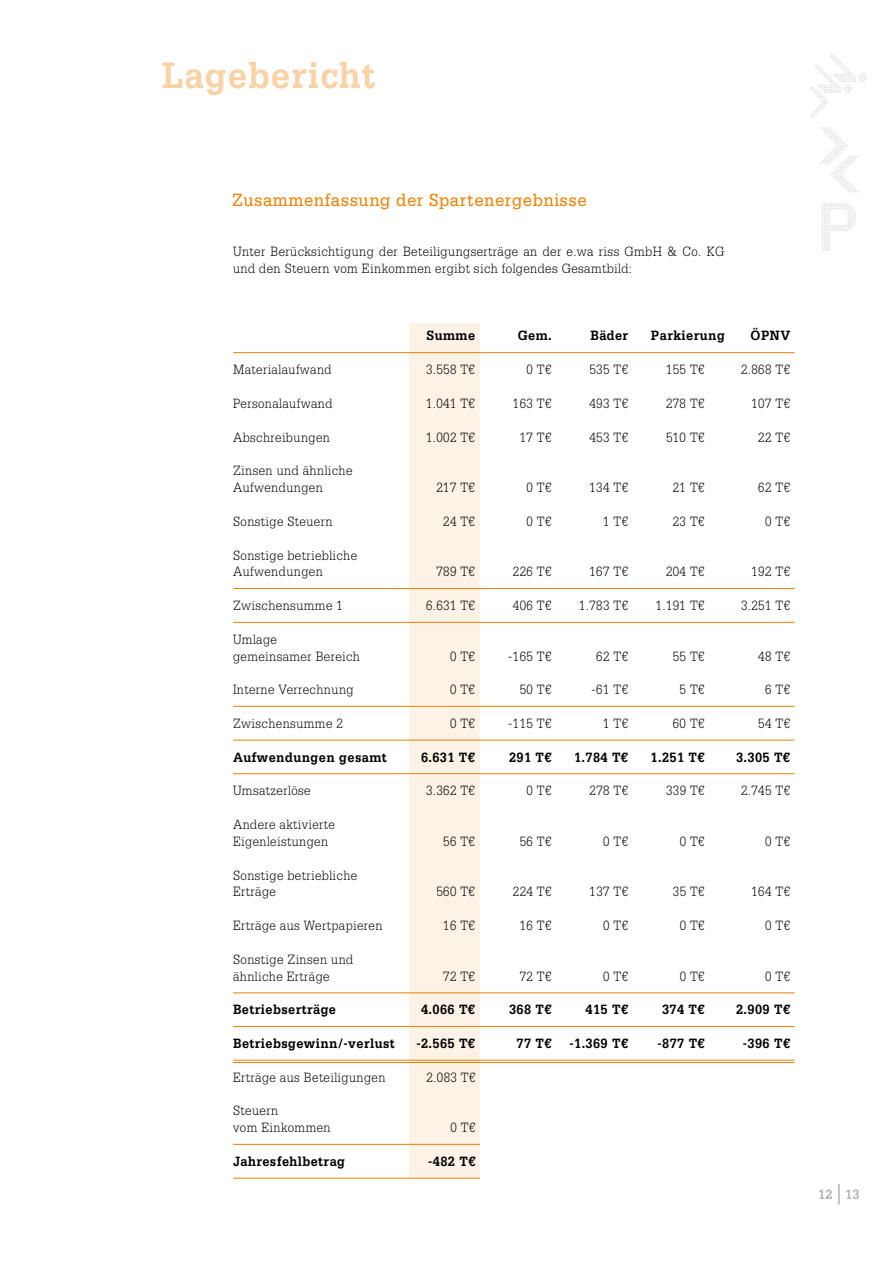
<style>
.page{position:relative;width:893px;height:1263px;background:#fff}
.page>*{position:absolute;margin:0;border:0;box-sizing:border-box;transform-origin:0 0}
.t1{font:700 39px "Serifa LT";letter-spacing:.03em;color:#f9d2a6;scale:.9 1}
.t2{font:18.75px "Serifa LT";letter-spacing:.03em;color:#ee7f00;scale:.9 1}
.t3{font:300 14.25px/16.8px "Serifa LT";letter-spacing:.03em;color:#000;scale:.9 1}
.t4{font:700 14.25px "Serifa LT";letter-spacing:.03em;color:#000;scale:.9 1}
.t5{font:700 14.25px "Serifa LT";color:#b1b3b4;scale:.9 1}
</style>
<div class="page">
<div style="left:410px;top:324px;width:70px;height:854px;background:#fdf2e6"></div>
<hr style="left:233px;top:1144px;width:247px;height:1px;background:#ee7f00">
<hr style="left:233px;top:1178px;width:247px;height:1px;background:#ee7f00">
<hr style="left:233px;top:352px;width:561px;height:1px;background:#ee7f00">
<hr style="left:233px;top:588px;width:561px;height:1px;background:#ee7f00">
<hr style="left:233px;top:706px;width:561px;height:1px;background:#ee7f00">
<hr style="left:233px;top:773px;width:561px;height:1px;background:#ee7f00">
<hr style="left:233px;top:622px;width:561px;height:1px;background:#ee7f00">
<hr style="left:233px;top:740px;width:561px;height:1px;background:#ee7f00">
<hr style="left:233px;top:992px;width:561px;height:1px;background:#ee7f00">
<hr style="left:233px;top:1026px;width:561px;height:1px;background:#ee7f00">
<hr style="left:233px;top:1060px;width:561px;height:1px;background:#ee7f00">
<hr style="left:233px;top:1062px;width:561px;height:1px;background:#ee7f00">
<svg style="left:821px;top:203px;width:35px;height:48px"></svg>
<svg style="left:811px;top:54px;width:56px;height:63px"></svg>
<svg style="left:820px;top:127px;width:39px;height:65px"></svg>
<hr style="left:838px;top:1184px;width:2px;height:20px;background:#b1b3b4">
<p class="t1" style="left:162px;top:52px;width:239px">Lagebericht</p>
<p class="t2" style="left:232px;top:189px;width:395px">Zusammenfassung der Spartenergebnisse</p>
<p class="t3" style="left:233px;top:243px;width:547px">Unter Berücksichtigung der Beteiligungserträge an der e.wa riss GmbH &amp; Co. KG und den Steuern vom Einkommen ergibt sich folgendes Gesamtbild:</p>
<p class="t4" style="left:427px;top:327px;width:55px">Summe</p>
<p class="t4" style="left:518px;top:327px;width:39px">Gem.</p>
<p class="t4" style="left:590px;top:327px;width:44px">Bäder</p>
<p class="t4" style="left:651px;top:327px;width:84px">Parkierung</p>
<p class="t4" style="left:751px;top:327px;width:46px">ÖPNV</p>
<p class="t3" style="left:233px;top:361px;width:111px">Materialaufwand</p>
<p class="t3" style="left:426px;top:361px;width:56px">3.558 T€</p>
<p class="t3" style="left:527px;top:361px;width:29px">0 T€</p>
<p class="t3" style="left:589px;top:361px;width:44px">535 T€</p>
<p class="t3" style="left:666px;top:361px;width:44px">155 T€</p>
<p class="t3" style="left:741px;top:361px;width:56px">2.868 T€</p>
<p class="t3" style="left:233px;top:395px;width:112px">Personalaufwand</p>
<p class="t3" style="left:426px;top:395px;width:56px">1.041 T€</p>
<p class="t3" style="left:513px;top:395px;width:44px">163 T€</p>
<p class="t3" style="left:589px;top:395px;width:44px">493 T€</p>
<p class="t3" style="left:666px;top:395px;width:44px">278 T€</p>
<p class="t3" style="left:751px;top:395px;width:44px">107 T€</p>
<p class="t3" style="left:233px;top:429px;width:109px">Abschreibungen</p>
<p class="t3" style="left:426px;top:429px;width:56px">1.002 T€</p>
<p class="t3" style="left:520px;top:429px;width:37px">17 T€</p>
<p class="t3" style="left:589px;top:429px;width:44px">453 T€</p>
<p class="t3" style="left:666px;top:429px;width:44px">510 T€</p>
<p class="t3" style="left:758px;top:429px;width:37px">22 T€</p>
<p class="t3" style="left:233px;top:462px;width:134px">Zinsen und ähnliche<br>Aufwendungen</p>
<p class="t3" style="left:436px;top:479px;width:44px">217 T€</p>
<p class="t3" style="left:527px;top:479px;width:29px">0 T€</p>
<p class="t3" style="left:589px;top:479px;width:44px">134 T€</p>
<p class="t3" style="left:673px;top:479px;width:37px">21 T€</p>
<p class="t3" style="left:758px;top:479px;width:37px">62 T€</p>
<p class="t3" style="left:233px;top:513px;width:112px">Sonstige Steuern</p>
<p class="t3" style="left:443px;top:513px;width:37px">24 T€</p>
<p class="t3" style="left:527px;top:513px;width:29px">0 T€</p>
<p class="t3" style="left:603px;top:513px;width:29px">1 T€</p>
<p class="t3" style="left:673px;top:513px;width:37px">23 T€</p>
<p class="t3" style="left:765px;top:513px;width:29px">0 T€</p>
<p class="t3" style="left:233px;top:547px;width:140px">Sonstige betriebliche<br>Aufwendungen</p>
<p class="t3" style="left:436px;top:563px;width:44px">789 T€</p>
<p class="t3" style="left:513px;top:563px;width:44px">226 T€</p>
<p class="t3" style="left:589px;top:563px;width:44px">167 T€</p>
<p class="t3" style="left:666px;top:563px;width:44px">204 T€</p>
<p class="t3" style="left:751px;top:563px;width:44px">192 T€</p>
<p class="t3" style="left:233px;top:597px;width:123px">Zwischensumme 1</p>
<p class="t3" style="left:426px;top:597px;width:56px">6.631 T€</p>
<p class="t3" style="left:513px;top:597px;width:44px">406 T€</p>
<p class="t3" style="left:579px;top:597px;width:56px">1.783 T€</p>
<p class="t3" style="left:656px;top:597px;width:56px">1.191 T€</p>
<p class="t3" style="left:741px;top:597px;width:56px">3.251 T€</p>
<p class="t3" style="left:233px;top:631px;width:143px">Umlage<br>gemeinsamer Bereich</p>
<p class="t3" style="left:450px;top:648px;width:29px">0 T€</p>
<p class="t3" style="left:508px;top:648px;width:50px">-165 T€</p>
<p class="t3" style="left:596px;top:648px;width:37px">62 T€</p>
<p class="t3" style="left:673px;top:648px;width:37px">55 T€</p>
<p class="t3" style="left:758px;top:648px;width:37px">48 T€</p>
<p class="t3" style="left:233px;top:681px;width:136px">Interne Verrechnung</p>
<p class="t3" style="left:450px;top:681px;width:29px">0 T€</p>
<p class="t3" style="left:520px;top:681px;width:37px">50 T€</p>
<p class="t3" style="left:592px;top:681px;width:42px">-61 T€</p>
<p class="t3" style="left:680px;top:681px;width:29px">5 T€</p>
<p class="t3" style="left:765px;top:681px;width:29px">6 T€</p>
<p class="t3" style="left:233px;top:715px;width:123px">Zwischensumme 2</p>
<p class="t3" style="left:450px;top:715px;width:29px">0 T€</p>
<p class="t3" style="left:508px;top:715px;width:50px">-115 T€</p>
<p class="t3" style="left:603px;top:715px;width:29px">1 T€</p>
<p class="t3" style="left:673px;top:715px;width:37px">60 T€</p>
<p class="t3" style="left:758px;top:715px;width:37px">54 T€</p>
<p class="t4" style="left:233px;top:749px;width:172px">Aufwendungen gesamt</p>
<p class="t4" style="left:421px;top:749px;width:62px">6.631 T€</p>
<p class="t4" style="left:509px;top:749px;width:49px">291 T€</p>
<p class="t4" style="left:574px;top:749px;width:62px">1.784 T€</p>
<p class="t4" style="left:651px;top:749px;width:62px">1.251 T€</p>
<p class="t4" style="left:736px;top:749px;width:62px">3.305 T€</p>
<p class="t3" style="left:233px;top:782px;width:88px">Umsatzerlöse</p>
<p class="t3" style="left:426px;top:782px;width:56px">3.362 T€</p>
<p class="t3" style="left:527px;top:782px;width:29px">0 T€</p>
<p class="t3" style="left:589px;top:782px;width:44px">278 T€</p>
<p class="t3" style="left:666px;top:782px;width:44px">339 T€</p>
<p class="t3" style="left:741px;top:782px;width:56px">2.745 T€</p>
<p class="t3" style="left:233px;top:816px;width:115px">Andere aktivierte<br>Eigenleistungen</p>
<p class="t3" style="left:443px;top:833px;width:37px">56 T€</p>
<p class="t3" style="left:520px;top:833px;width:37px">56 T€</p>
<p class="t3" style="left:603px;top:833px;width:29px">0 T€</p>
<p class="t3" style="left:680px;top:833px;width:29px">0 T€</p>
<p class="t3" style="left:765px;top:833px;width:29px">0 T€</p>
<p class="t3" style="left:233px;top:867px;width:140px">Sonstige betriebliche<br>Erträge</p>
<p class="t3" style="left:436px;top:883px;width:44px">560 T€</p>
<p class="t3" style="left:513px;top:883px;width:44px">224 T€</p>
<p class="t3" style="left:589px;top:883px;width:44px">137 T€</p>
<p class="t3" style="left:673px;top:883px;width:37px">35 T€</p>
<p class="t3" style="left:751px;top:883px;width:44px">164 T€</p>
<p class="t3" style="left:233px;top:917px;width:168px">Erträge aus Wertpapieren</p>
<p class="t3" style="left:443px;top:917px;width:37px">16 T€</p>
<p class="t3" style="left:520px;top:917px;width:37px">16 T€</p>
<p class="t3" style="left:603px;top:917px;width:29px">0 T€</p>
<p class="t3" style="left:680px;top:917px;width:29px">0 T€</p>
<p class="t3" style="left:765px;top:917px;width:29px">0 T€</p>
<p class="t3" style="left:233px;top:951px;width:135px">Sonstige Zinsen und ähnliche Erträge</p>
<p class="t3" style="left:443px;top:968px;width:37px">72 T€</p>
<p class="t3" style="left:520px;top:968px;width:37px">72 T€</p>
<p class="t3" style="left:603px;top:968px;width:29px">0 T€</p>
<p class="t3" style="left:680px;top:968px;width:29px">0 T€</p>
<p class="t3" style="left:765px;top:968px;width:29px">0 T€</p>
<p class="t4" style="left:233px;top:1001px;width:116px">Betriebserträge</p>
<p class="t4" style="left:421px;top:1001px;width:62px">4.066 T€</p>
<p class="t4" style="left:509px;top:1001px;width:49px">368 T€</p>
<p class="t4" style="left:586px;top:1001px;width:49px">415 T€</p>
<p class="t4" style="left:662px;top:1001px;width:49px">374 T€</p>
<p class="t4" style="left:736px;top:1001px;width:62px">2.909 T€</p>
<p class="t4" style="left:233px;top:1035px;width:181px">Betriebsgewinn/-verlust</p>
<p class="t4" style="left:416px;top:1035px;width:67px">-2.565 T€</p>
<p class="t4" style="left:517px;top:1035px;width:40px">77 T€</p>
<p class="t4" style="left:569px;top:1035px;width:67px">-1.369 T€</p>
<p class="t4" style="left:657px;top:1035px;width:54px">-877 T€</p>
<p class="t4" style="left:743px;top:1035px;width:54px">-396 T€</p>
<p class="t3" style="left:233px;top:1069px;width:171px">Erträge aus Beteiligungen</p>
<p class="t3" style="left:426px;top:1069px;width:56px">2.083 T€</p>
<p class="t3" style="left:233px;top:1102px;width:110px">Steuern<br>vom Einkommen</p>
<p class="t3" style="left:450px;top:1119px;width:29px">0 T€</p>
<p class="t4" style="left:233px;top:1153px;width:126px">Jahresfehlbetrag</p>
<p class="t4" style="left:428px;top:1153px;width:54px">-482 T€</p>
<p class="t5" style="left:818px;top:1186px;width:48px">12 13</p>
</div>
